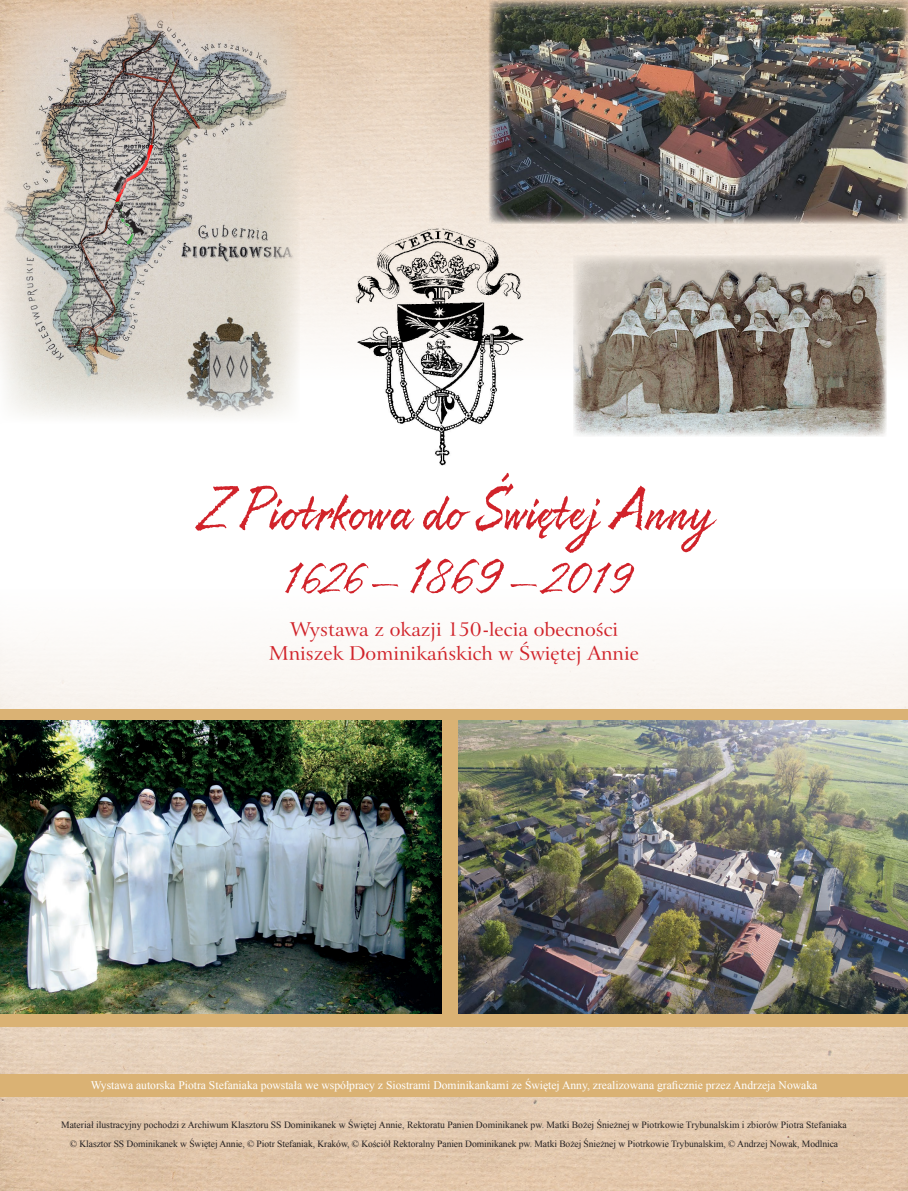
<style>
.page{position:relative;width:908px;height:1191px;background:#fff}
.page>*{position:absolute;margin:0;border:0;box-sizing:border-box;transform-origin:0 0}
.Domyœlnie{font:67.84px "Resphekt";letter-spacing:.005em;color:#d1232a}
.Domyœlnie-2{font:46.08px "Resphekt";letter-spacing:-.015em;color:#d1232a;scale:1.27 1}
.Domyœlnie-3{font:20px "Arrus PL";color:#d1232a}
.Domyślnie{font:11.6px "Times New Roman";color:#fff}
.Domyślnie-2{font:9.6px "Times New Roman";color:#231f20}
.Domyślnie-3{font:9.56px "Times New Roman";letter-spacing:-.005em;color:#231f20}
.s1{font-size:52.4px}
</style>
<div class="page">
<img style="left:0;top:629px;width:907px;height:562px">
<img style="left:299px;top:0;width:608px;height:380px">
<img style="left:340px;top:218px;width:199px;height:248px">
<div style="left:0;top:709px;width:907px;height:318px;background:#dab274"></div>
<img style="left:458px;top:720px;width:449px;height:293px">
<img style="left:488px;top:0;width:419px;height:223px">
<img style="left:573px;top:255px;width:313px;height:182px">
<img style="left:0;top:720px;width:441px;height:293px">
<div style="left:0;top:1074px;width:907px;height:22px;background:#dab274"></div>
<img style="left:0;top:0;width:299px;height:418px">
<svg style="left:99px;top:141px;width:61px;height:64px"></svg>
<img style="left:107px;top:171px;width:3px;height:25px">
<svg style="left:110px;top:142px;width:44px;height:105px"></svg>
<img style="left:111px;top:197px;width:36px;height:45px">
<p class="Domyœlnie" style="left:197px;top:466px;width:514px">Z Piotrkowa do Świętej Anny</p>
<p class="Domyœlnie-2" style="left:278px;top:550px;width:278px">1626 – <span class="s1">1869</span> – 2019</p>
<p class="Domyœlnie-3" style="left:289px;top:617px;width:330px">Wystawa z okazji 150-lecia obecności</p>
<p class="Domyœlnie-3" style="left:269px;top:641px;width:371px">Mniszek Dominikańskich w Świętej Annie</p>
<p class="Domyślnie" style="left:91px;top:1077px;width:727px">Wystawa autorska Piotra Stefaniaka powstała we współpracy z Siostrami Dominikankami ze Świętej Anny, zrealizowana graficznie przez Andrzeja Nowaka</p>
<p class="Domyślnie-2" style="left:61px;top:1118px;width:786px">Materiał ilustracyjny pochodzi z Archiwum Klasztoru SS Dominikanek w Świętej Annie, Rektoratu Panien Dominikanek pw. Matki Bożej Śnieżnej w Piotrkowie Trybunalskim i zbiorów Piotra Stefaniaka</p>
<p class="Domyślnie-3" style="left:70px;top:1137px;width:769px">© Klasztor SS Dominikanek w Świętej Annie, © Piotr Stefaniak, Kraków, © Kościół Rektoralny Panien Dominikanek pw. Matki Bożej Śnieżnej w Piotrkowie Trybunalskim, © Andrzej Nowak, Modlnica</p>
</div>
